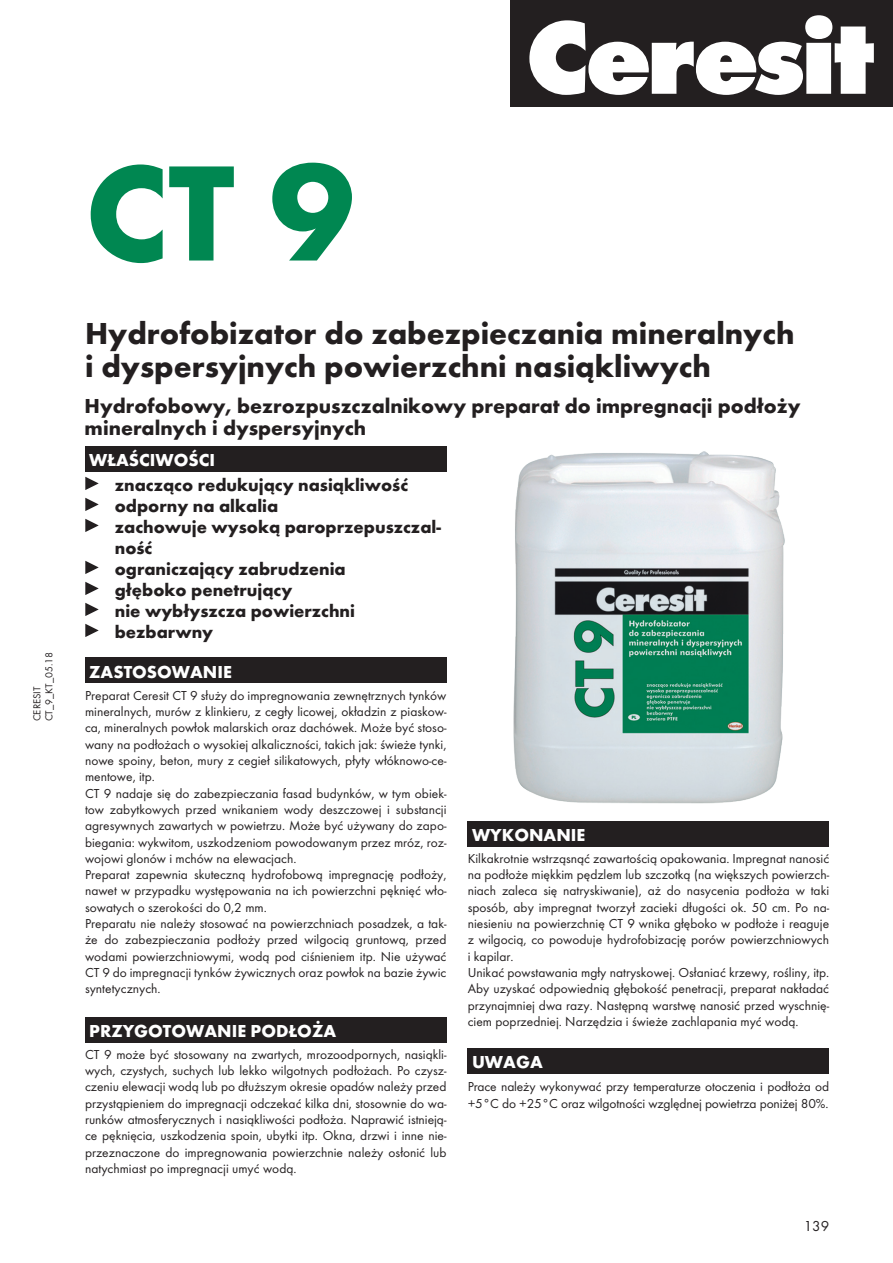
<style>
.page{position:relative;width:893px;height:1263px;background:#fff}
.page>*{position:absolute;margin:0;border:0;box-sizing:border-box;transform-origin:0 0}
.t1{font:700 141px "Futura TCE";color:#008751}
._1_-_Tytul{font:700 31.5px/33px "Futura TCE";color:#231f20}
._2_-_Podtytul{font:700 21px/22.5px "Futura TCE";color:#231f20}
._3_-_Wlasciwosci{font:700 18px/21px "Futura TCE";color:#231f20}
.t2{font:700 18px "Futura TCE";color:#fff}
.t3{font:15px "Futura TCE";color:#231f20}
._4_-_Tekst_opisowy{font:13.5px/16.4px "Futura TCE";color:#231f20;text-align:justify}
.t4{font:10.5px "Futura TCE";color:#231f20}
</style>
<div class="page">
<div style="left:510px;top:0;width:383px;height:107px;background:#231f20"></div>
<svg style="left:529px;top:15px;width:345px;height:80px"></svg>
<div style="left:85px;top:446px;width:361px;height:26px;background:#231f20"></div>
<svg style="left:85px;top:477px;width:14px;height:13px"></svg>
<svg style="left:85px;top:498px;width:14px;height:13px"></svg>
<svg style="left:85px;top:519px;width:14px;height:13px"></svg>
<svg style="left:85px;top:561px;width:14px;height:13px"></svg>
<svg style="left:85px;top:582px;width:14px;height:13px"></svg>
<svg style="left:85px;top:603px;width:14px;height:13px"></svg>
<svg style="left:85px;top:624px;width:14px;height:13px"></svg>
<div style="left:85px;top:658px;width:361px;height:25px;background:#231f20"></div>
<div style="left:85px;top:1017px;width:361px;height:25px;background:#231f20"></div>
<div style="left:468px;top:821px;width:361px;height:25px;background:#231f20"></div>
<div style="left:468px;top:1048px;width:361px;height:26px;background:#231f20"></div>
<img style="left:513px;top:451px;width:272px;height:353px">
<p class="t4" style="left:43px;top:721px;width:71px;rotate:-90deg">CT_9_KT_05.18</p>
<p class="t4" style="left:31px;top:721px;width:36px;rotate:-90deg">CERESIT</p>
<p class="t1" style="left:85px;top:126px;width:271px">CT 9</p>
<p class="_1_-_Tytul" style="left:85px;top:316px;width:711px">Hydrofobizator do zabezpieczania mineralnych i dyspersyjnych powierzchni nasiąkliwych</p>
<p class="_2_-_Podtytul" style="left:85px;top:394px;width:717px">Hydrofobowy, bezrozpuszczalnikowy preparat do impregnacji podłoży mineralnych i dyspersyjnych</p>
<p class="t2" style="left:89px;top:449px;width:127px">WŁAŚCIWOŚCI</p>
<p class="_3_-_Wlasciwosci" style="left:115px;top:474px;width:295px">znacząco redukujący nasiąkliwość</p>
<p class="_3_-_Wlasciwosci" style="left:115px;top:495px;width:165px">odporny na alkalia</p>
<p class="_3_-_Wlasciwosci" style="left:115px;top:516px;width:328px">zachowuje wysoką paroprzepuszczal&shy;ność</p>
<p class="_3_-_Wlasciwosci" style="left:115px;top:558px;width:232px">ograniczający zabrudzenia</p>
<p class="_3_-_Wlasciwosci" style="left:115px;top:579px;width:179px">głęboko penetrujący</p>
<p class="_3_-_Wlasciwosci" style="left:115px;top:600px;width:242px">nie wybłyszcza powierzchni</p>
<p class="_3_-_Wlasciwosci" style="left:115px;top:621px;width:100px">bezbarwny</p>
<p class="t2" style="left:89px;top:660px;width:144px">ZASTOSOWANIE</p>
<p class="_4_-_Tekst_opisowy" style="left:85px;top:687px;width:363px">Preparat Ceresit CT 9 służy do impregnowania zewnętrznych tynków mineralnych, murów z klinkieru, z cegły licowej, okładzin z piaskow&shy;ca, mineralnych powłok malarskich oraz dachówek. Może być stoso&shy;wany na podłożach o wysokiej alkaliczności, takich jak: świeże tynki, nowe spoiny, beton, mury z cegieł silikatowych, płyty włóknowo-ce&shy;mentowe, itp.</p>
<p class="_4_-_Tekst_opisowy" style="left:85px;top:785px;width:363px">CT 9 nadaje się do zabezpieczania fasad budynków, w tym obiek&shy;tow zabytkowych przed wnikaniem wody deszczowej i substancji agresywnych zawartych w powietrzu. Może być używany do zapo&shy;biegania: wykwitom, uszkodzeniom powodowanym przez mróz, roz&shy;wojowi glonów i mchów na elewacjach.</p>
<p class="_4_-_Tekst_opisowy" style="left:85px;top:866px;width:363px">Preparat zapewnia skuteczną hydrofobową impregnację podłoży, nawet w przypadku występowania na ich powierzchni pęknięć wło&shy;sowatych o szerokości do 0,2 mm.</p>
<p class="_4_-_Tekst_opisowy" style="left:85px;top:915px;width:363px">Preparatu nie należy stosować na powierzchniach posadzek, a tak&shy;że do zabezpieczania podłoży przed wilgocią gruntową, przed wodami powierzchniowymi, wodą pod ciśnieniem itp. Nie używać CT 9 do impregnacji tynków żywicznych oraz powłok na bazie żywic syntetycznych.</p>
<p class="t2" style="left:89px;top:1020px;width:248px">PRZYGOTOWANIE PODŁOŻA</p>
<p class="_4_-_Tekst_opisowy" style="left:85px;top:1046px;width:363px">CT 9 może być stosowany na zwartych, mrozoodpornych, nasiąkli&shy;wych, czystych, suchych lub lekko wilgotnych podłożach. Po czysz&shy;czeniu elewacji wodą lub po dłuższym okresie opadów należy przed przystąpieniem do impregnacji odczekać kilka dni, stosownie do wa&shy;runków atmosferycznych i nasiąkliwości podłoża. Naprawić istnieją&shy;ce pęknięcia, uszkodzenia spoin, ubytki itp. Okna, drzwi i inne nie&shy;przeznaczone do impregnowania powierzchnie należy osłonić lub natychmiast po impregnacji umyć wodą.</p>
<p class="t2" style="left:472px;top:824px;width:115px">WYKONANIE</p>
<p class="_4_-_Tekst_opisowy" style="left:468px;top:850px;width:363px">Kilkakrotnie wstrząsnąć zawartością opakowania. Impregnat nanosić na podłoże miękkim pędzlem lub szczotką (na większych powierzch&shy;niach zaleca się natryskiwanie), aż do nasycenia podłoża w taki sposób, aby impregnat tworzył zacieki długości ok. 50 cm. Po na&shy;niesieniu na powierzchnię CT 9 wnika głęboko w podłoże i reaguje z wilgocią, co powoduje hydrofobizację porów powierzchniowych i kapilar.</p>
<p class="_4_-_Tekst_opisowy" style="left:468px;top:964px;width:363px">Unikać powstawania mgły natryskowej. Osłaniać krzewy, rośliny, itp.<br>Aby uzyskać odpowiednią głębokość penetracji, preparat nakładać przynajmniej dwa razy. Następną warstwę nanosić przed wyschnię&shy;ciem poprzedniej. Narzędzia i świeże zachlapania myć wodą.</p>
<p class="t2" style="left:472px;top:1051px;width:72px">UWAGA</p>
<p class="_4_-_Tekst_opisowy" style="left:468px;top:1079px;width:363px">Prace należy wykonywać przy temperaturze otoczenia i podłoża od +5°C do +25°C oraz wilgotności względnej powietrza poniżej 80%.</p>
<p class="t3" style="left:804px;top:1217px;width:27px">139</p>
</div>
